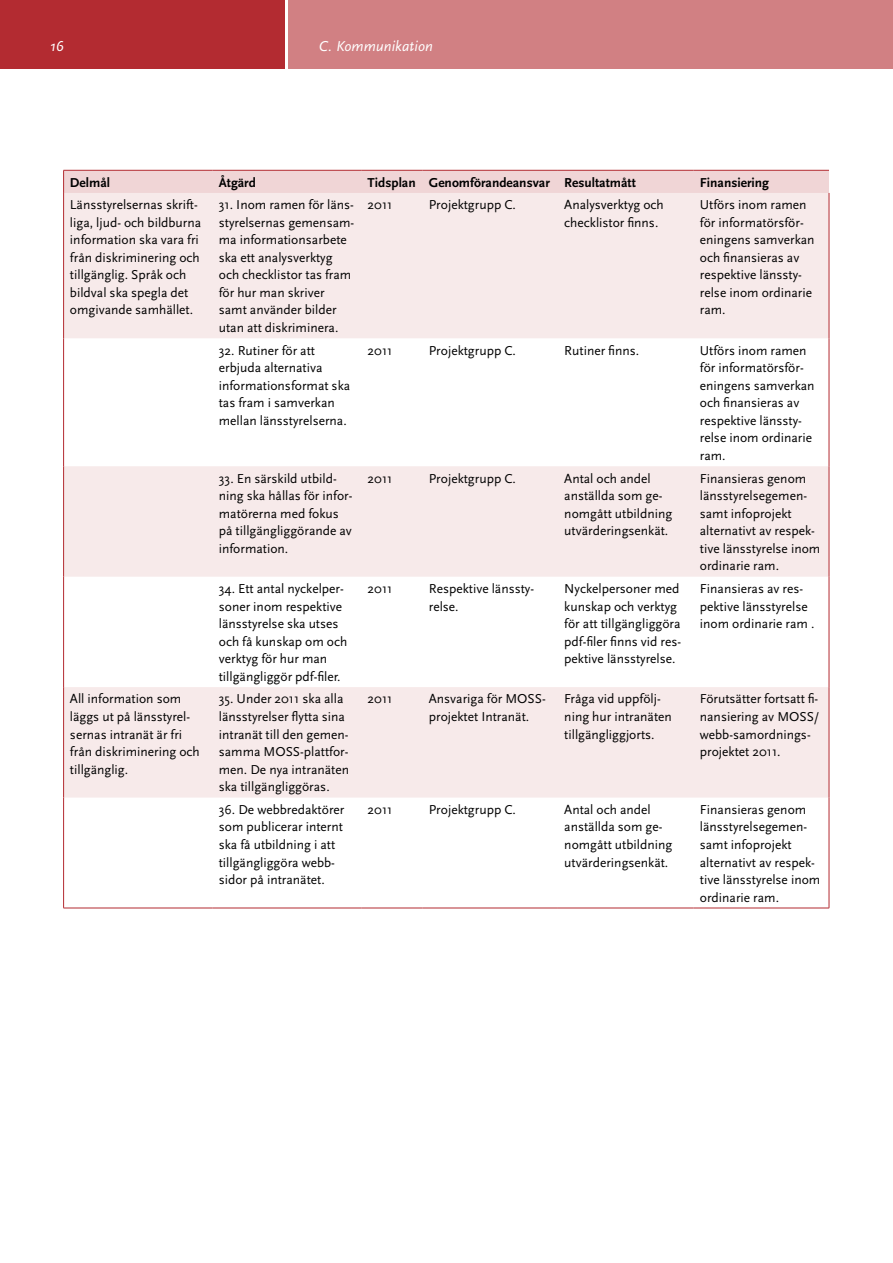
<style>
.page{position:relative;width:893px;height:1263px;background:#fff}
.page>*{position:absolute;margin:0;border:0;box-sizing:border-box;transform-origin:0 0}
.t1{font:italic 15px "Scala Sans Pro";color:#fff}
.t2{font:13.5px/17.5px "Scala Sans Pro";color:#000}
.t3{font:700 13.5px "Scala Sans Pro";color:#000}
</style>
<div class="page">
<div style="left:0;top:0;width:284px;height:68px;background:#b32b31"></div>
<div style="left:288px;top:0;width:605px;height:68px;background:#d18083"></div>
<svg style="left:64px;top:193px;width:765px;height:604px;fill:#f7eaea"></svg>
<div style="left:63px;top:170px;width:766px;height:23px;background:#f0d5d6"></div>
<hr style="left:212px;top:170px;width:149px;height:1px;background:#b32b31">
<hr style="left:361px;top:170px;width:61px;height:1px;background:#b32b31">
<hr style="left:422px;top:170px;width:136px;height:1px;background:#b32b31">
<hr style="left:558px;top:170px;width:135px;height:1px;background:#b32b31">
<hr style="left:693px;top:170px;width:136px;height:1px;background:#b32b31">
<hr style="left:63px;top:193px;width:1px;height:145px;background:#b32b31">
<hr style="left:829px;top:193px;width:1px;height:145px;background:#b32b31">
<hr style="left:63px;top:338px;width:1px;height:128px;background:#b32b31">
<hr style="left:829px;top:338px;width:1px;height:128px;background:#b32b31">
<hr style="left:63px;top:466px;width:1px;height:111px;background:#b32b31">
<hr style="left:829px;top:466px;width:1px;height:111px;background:#b32b31">
<hr style="left:63px;top:577px;width:1px;height:110px;background:#b32b31">
<hr style="left:829px;top:577px;width:1px;height:110px;background:#b32b31">
<hr style="left:63px;top:687px;width:1px;height:110px;background:#b32b31">
<hr style="left:829px;top:687px;width:1px;height:110px;background:#b32b31">
<hr style="left:63px;top:797px;width:1px;height:111px;background:#b32b31">
<hr style="left:829px;top:797px;width:1px;height:111px;background:#b32b31">
<hr style="left:63px;top:908px;width:149px;height:1px;background:#b32b31">
<hr style="left:212px;top:908px;width:149px;height:1px;background:#b32b31">
<hr style="left:361px;top:908px;width:61px;height:1px;background:#b32b31">
<hr style="left:422px;top:908px;width:136px;height:1px;background:#b32b31">
<hr style="left:558px;top:908px;width:135px;height:1px;background:#b32b31">
<hr style="left:693px;top:908px;width:136px;height:1px;background:#b32b31">
<p class="t1" style="left:50px;top:37px;width:15px">16</p>
<p class="t1" style="left:319px;top:37px;width:115px">C. Kommunikation</p>
<p class="t3" style="left:70px;top:174px;width:42px">Delmål</p>
<p class="t3" style="left:219px;top:174px;width:39px">Åtgärd</p>
<p class="t3" style="left:368px;top:174px;width:270px">Tidsplan Genomförandeansvar Resultatmått</p>
<p class="t3" style="left:700px;top:174px;width:71px">Finansiering</p>
<p class="t2" style="left:70px;top:196px;width:133px">Länsstyrelsernas skrift&shy;liga, ljud- och bildburna information ska vara fri från diskriminering och tillgänglig. Språk och bildval ska spegla det omgivande samhället.</p>
<p class="t2" style="left:219px;top:196px;width:137px">31. Inom ramen för läns&shy;styrelsernas gemensam&shy;ma informationsarbete ska ett analysverktyg och checklistor tas fram för hur man skriver samt använder bilder utan att diskriminera.</p>
<p class="t2" style="left:368px;top:196px;width:26px">2011</p>
<p class="t2" style="left:429px;top:196px;width:89px">Projektgrupp C.</p>
<p class="t2" style="left:564px;top:196px;width:101px">Analysverktyg och checklistor finns.</p>
<p class="t2" style="left:700px;top:196px;width:116px">Utförs inom ramen för informatörsför&shy;eningens samverkan och finansieras av respektive länssty&shy;relse inom ordinarie ram.</p>
<p class="t2" style="left:219px;top:341px;width:133px">32. Rutiner för att erbjuda alternativa informationsformat ska tas fram i samverkan mellan länsstyrelserna.</p>
<p class="t2" style="left:368px;top:341px;width:26px">2011</p>
<p class="t2" style="left:429px;top:341px;width:89px">Projektgrupp C.</p>
<p class="t2" style="left:564px;top:341px;width:76px">Rutiner finns.</p>
<p class="t2" style="left:700px;top:341px;width:116px">Utförs inom ramen för informatörsför&shy;eningens samverkan och finansieras av respektive länssty&shy;relse inom ordinarie ram.</p>
<p class="t2" style="left:219px;top:469px;width:135px">33. En särskild utbild&shy;ning ska hållas för infor&shy;matörerna med fokus på tillgängliggörande av information.</p>
<p class="t2" style="left:368px;top:469px;width:26px">2011</p>
<p class="t2" style="left:429px;top:469px;width:89px">Projektgrupp C.</p>
<p class="t2" style="left:564px;top:469px;width:109px">Antal och andel anställda som ge&shy;nomgått utbildning utvärderingsenkät.</p>
<p class="t2" style="left:700px;top:469px;width:122px">Finansieras genom länsstyrelsegemen&shy;samt infoprojekt alternativt av respek&shy;tive länsstyrelse inom ordinarie ram.</p>
<p class="t2" style="left:219px;top:580px;width:130px">34. Ett antal nyckelper&shy;soner inom respektive länsstyrelse ska utses och få kunskap om och verktyg för hur man tillgängliggör pdf-filer.</p>
<p class="t2" style="left:368px;top:580px;width:26px">2011</p>
<p class="t2" style="left:429px;top:580px;width:107px">Respektive länssty&shy;relse.</p>
<p class="t2" style="left:564px;top:580px;width:118px">Nyckelpersoner med kunskap och verktyg för att tillgängliggöra pdf-filer finns vid res&shy;pektive länsstyrelse.</p>
<p class="t2" style="left:700px;top:580px;width:116px">Finansieras av res&shy;pektive länsstyrelse inom ordinarie ram .</p>
<p class="t2" style="left:70px;top:690px;width:131px">All information som läggs ut på länsstyrel&shy;sernas intranät är fri från diskriminering och tillgänglig.</p>
<p class="t2" style="left:219px;top:690px;width:132px">35. Under 2011 ska alla länsstyrelser flytta sina intranät till den gemen&shy;samma MOSS-plattfor&shy;men. De nya intranäten ska tillgängliggöras.</p>
<p class="t2" style="left:368px;top:690px;width:26px">2011</p>
<p class="t2" style="left:429px;top:690px;width:118px">Ansvariga för MOSS&shy;projektet Intranät.</p>
<p class="t2" style="left:564px;top:690px;width:109px">Fråga vid uppfölj&shy;ning hur intranäten tillgängliggjorts.</p>
<p class="t2" style="left:700px;top:690px;width:121px">Förutsätter fortsatt fi&shy;nansiering av MOSS/ webb-samordnings&shy;projektet 2011.</p>
<p class="t2" style="left:219px;top:801px;width:127px">36. De webbredaktörer som publicerar internt ska få utbildning i att tillgängliggöra webb&shy;sidor på intranätet.</p>
<p class="t2" style="left:368px;top:801px;width:26px">2011</p>
<p class="t2" style="left:429px;top:801px;width:89px">Projektgrupp C.</p>
<p class="t2" style="left:564px;top:801px;width:109px">Antal och andel anställda som ge&shy;nomgått utbildning utvärderingsenkät.</p>
<p class="t2" style="left:700px;top:801px;width:122px">Finansieras genom länsstyrelsegemen&shy;samt infoprojekt alternativt av respek&shy;tive länsstyrelse inom ordinarie ram.</p>
</div>
